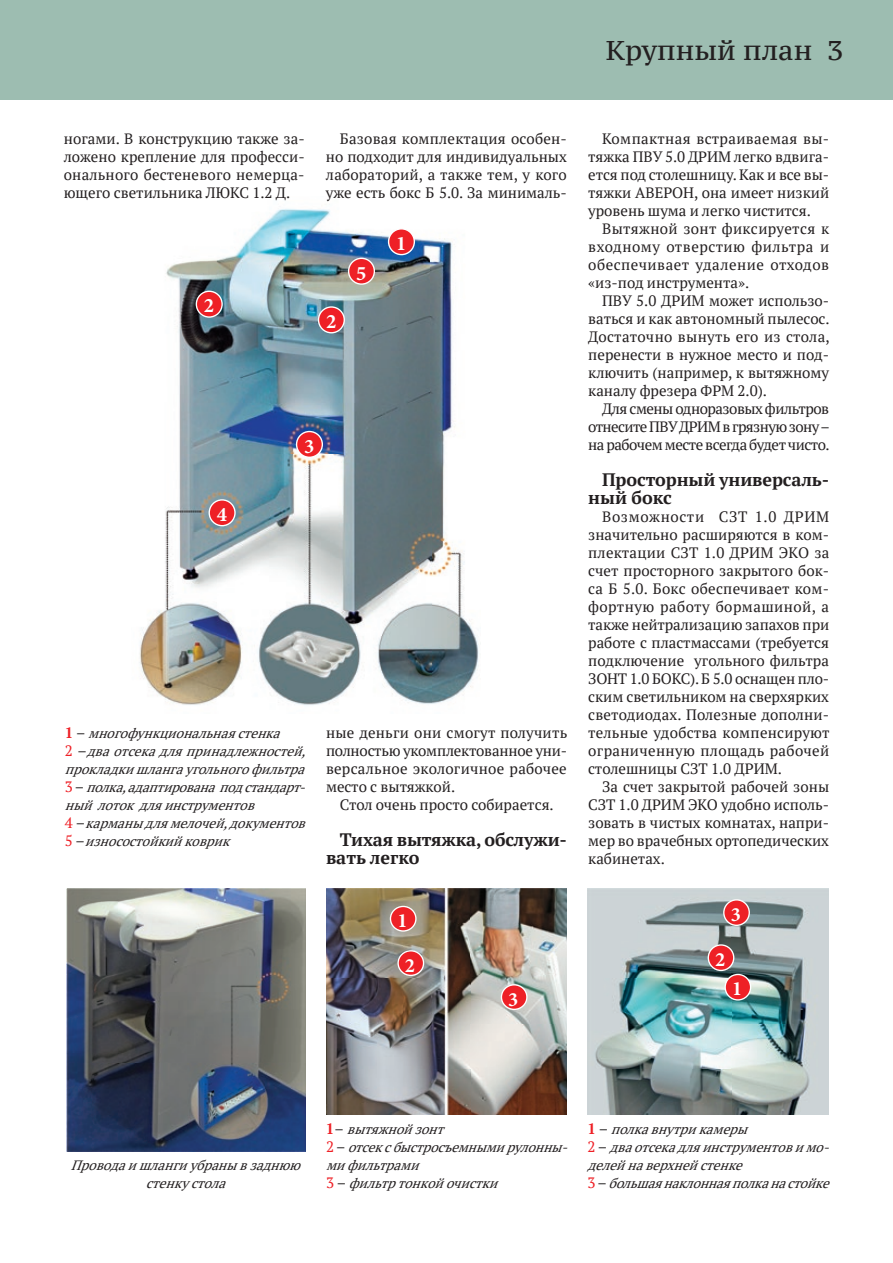
<style>
.page{position:relative;width:893px;height:1263px;background:#fff}
.page>*{position:absolute;margin:0;border:0;box-sizing:border-box;transform-origin:0 0}
.t1{font:27px "PT Serif Caption";color:#231f20}
.t2{font:700 20.55px "Minion Pro";color:#fff}
.t3{font:700 20.25px/44.4px "Minion Pro";color:#fff;text-align:center}
.t4{font:700 18px/18px "PT Serif";letter-spacing:-.005em;color:#231f20}
.t5{font:15px/18px "PT Serif";color:#231f20;text-align:justify}
.t6{font:italic 13.5px/18px "PT Serif";color:#231f20}
.s1{font-weight:700;font-style:normal;font-size:15px;color:#ee2026}
.s2{font-style:normal;font-size:15px}
.s3{font-style:normal;font-size:15px;color:#ee2026}
</style>
<div class="page">
<div style="left:0;top:0;width:893px;height:99px;background:#9dbdb1"></div>
<img style="left:139px;top:208px;width:340px;height:497px">
<div style="left:389px;top:229px;width:25px;height:26px;background:#ee2026;border-radius:50%"></div>
<div style="left:388px;top:228px;width:27px;height:27px;border:1px solid #fff;border-radius:50%"></div>
<div style="left:318px;top:307px;width:26px;height:26px;background:#ee2026;border-radius:50%"></div>
<div style="left:318px;top:306px;width:27px;height:27px;border:1px solid #fff;border-radius:50%"></div>
<div style="left:297px;top:431px;width:25px;height:26px;background:#ee2026;border-radius:50%"></div>
<div style="left:296px;top:431px;width:27px;height:27px;border:1px solid #fff;border-radius:50%"></div>
<div style="left:209px;top:500px;width:26px;height:26px;background:#ee2026;border-radius:50%"></div>
<div style="left:209px;top:499px;width:27px;height:27px;border:1px solid #fff;border-radius:50%"></div>
<div style="left:349px;top:258px;width:25px;height:26px;background:#ee2026;border-radius:50%"></div>
<div style="left:348px;top:258px;width:27px;height:27px;border:1px solid #fff;border-radius:50%"></div>
<div style="left:196px;top:291px;width:26px;height:26px;background:#ee2026;border-radius:50%"></div>
<div style="left:196px;top:291px;width:27px;height:27px;border:1px solid #fff;border-radius:50%"></div>
<img style="left:67px;top:889px;width:239px;height:262px">
<img style="left:326px;top:889px;width:241px;height:225px">
<div style="left:390px;top:906px;width:26px;height:25px;background:#ee2026;border-radius:50%"></div>
<div style="left:390px;top:906px;width:27px;height:26px;border:1px solid #fff;border-radius:50%"></div>
<div style="left:398px;top:951px;width:26px;height:24px;background:#ee2026;border-radius:50%"></div>
<div style="left:397px;top:950px;width:27px;height:26px;border:1px solid #fff;border-radius:50%"></div>
<div style="left:501px;top:985px;width:26px;height:24px;background:#ee2026;border-radius:50%"></div>
<div style="left:501px;top:984px;width:27px;height:26px;border:1px solid #fff;border-radius:50%"></div>
<img style="left:587px;top:889px;width:241px;height:225px">
<div style="left:708px;top:945px;width:26px;height:25px;background:#ee2026;border-radius:50%"></div>
<div style="left:708px;top:944px;width:26px;height:27px;border:1px solid #fff;border-radius:50%"></div>
<div style="left:724px;top:900px;width:25px;height:25px;background:#ee2026;border-radius:50%"></div>
<div style="left:723px;top:899px;width:27px;height:27px;border:1px solid #fff;border-radius:50%"></div>
<div style="left:725px;top:974px;width:26px;height:26px;background:#ee2026;border-radius:50%"></div>
<div style="left:724px;top:974px;width:27px;height:26px;border:1px solid #fff;border-radius:50%"></div>
<h1 class="t1" style="left:606px;top:33px;width:239px">Крупный план 3</h1>
<p class="t5" style="left:64px;top:130px;width:242px">ногами. В конструкцию также за&shy;ложено крепление для професси&shy;онального бестеневого немерца&shy;ющего светильника ЛЮКС 1.2 Д.</p>
<h2 class="t2" style="left:204px;top:291px;width:12px">2</h2>
<p class="t5" style="left:326px;top:130px;width:242px;text-indent:14px">Базовая комплектация особен&shy;но подходит для индивидуальных лабораторий, а также тем, у кого уже есть бокс Б 5.0. За минималь-</p>
<h2 class="t2" style="left:326px;top:307px;width:12px">2</h2>
<h2 class="t2" style="left:356px;top:258px;width:12px">5</h2>
<h2 class="t2" style="left:396px;top:229px;width:12px">1</h2>
<h2 class="t2" style="left:217px;top:500px;width:12px">4</h2>
<h2 class="t2" style="left:304px;top:432px;width:12px">3</h2>
<p class="t6" style="left:65px;top:724px;width:248px"><span class="s1">1</span> <span class="s2">–</span> многофункциональнаястенка<br><span class="s3">2</span> <span class="s2">–</span> дваотсекадляпринадлежностей, прокладкишлангаугольногофильтра<br><span class="s3">3</span> <span class="s2">–</span> полка,адаптированаподстандарт&shy;ныйлотокдляинструментов<br><span class="s3">4</span> <span class="s2">–</span> карманыдлямелочей,документов<br><span class="s3">5</span> <span class="s2">–</span> износостойкийковрик</p>
<p class="t5" style="left:326px;top:724px;width:243px">ные деньги они смогут получить полностью укомплектованное уни&shy;версальное экологичное рабочее место с вытяжкой.</p>
<p class="t5" style="left:340px;top:796px;width:215px">Стол очень просто собирается.</p>
<p class="t4" style="left:326px;top:830px;width:242px;text-indent:14px">Тихая вытяжка, обслужи&shy;вать легко</p>
<h3 class="t3" style="left:397px;top:898px;width:19px">1<br>2</h3>
<h3 class="t3" style="left:508px;top:977px;width:12px">3</h3>
<p class="t5" style="left:588px;top:130px;width:243px;text-indent:14px">Компактная встраиваемая вы&shy;тяжка ПВУ 5.0 ДРИМ легко вдвига&shy;ется под столешницу. Как и все вы&shy;тяжки АВЕРОН, она имеет низкий уровень шума и легко чистится.</p>
<p class="t5" style="left:588px;top:220px;width:242px;text-indent:14px">Вытяжной зонт фиксируется к входному отверстию фильтра и обеспечивает удаление отходов «из-под инструмента».</p>
<p class="t5" style="left:588px;top:292px;width:243px;text-indent:14px">ПВУ 5.0 ДРИМ может использо&shy;ваться и как автономный пылесос.<br>Достаточно вынуть его из стола, перенести в нужное место и под&shy;ключить (например, к вытяжному каналу фрезера ФРМ 2.0).</p>
<p class="t5" style="left:588px;top:400px;width:243px;text-indent:14px">Для смены одноразовых фильтров отнесите ПВУ ДРИМ в грязную зону – на рабочем месте всегда будет чисто.</p>
<p class="t4" style="left:588px;top:470px;width:242px;text-indent:14px">Просторный универсаль&shy;ный бокс</p>
<p class="t5" style="left:588px;top:508px;width:243px;text-indent:14px">Возможности СЗТ 1.0 ДРИМ значительно расширяются в ком&shy;плектации СЗТ 1.0 ДРИМ ЭКО за счет просторного закрытого бок&shy;са Б 5.0. Бокс обеспечивает ком&shy;фортную работу бормашиной, а также нейтрализацию запахов при работе с пластмассами (требуется подключение угольного фильтра ЗОНТ 1.0 БОКС). Б 5.0 оснащен пло&shy;ским светильником на сверхярких светодиодах. Полезные дополни&shy;тельные удобства компенсируют ограниченную площадь рабочей столешницы СЗТ 1.0 ДРИМ.</p>
<p class="t5" style="left:588px;top:778px;width:243px;text-indent:14px">За счет закрытой рабочей зоны СЗТ 1.0 ДРИМ ЭКО удобно исполь&shy;зовать в чистых комнатах, напри&shy;мер во врачебных ортопедических кабинетах.</p>
<h3 class="t3" style="left:731px;top:892px;width:12px">3</h3>
<h3 class="t3" style="left:715px;top:937px;width:12px">2</h3>
<h3 class="t3" style="left:732px;top:966px;width:12px">1</h3>
<p class="t6" style="left:71px;top:1156px;width:237px;text-align:center">Проводаишлангиубранывзаднюю стенкустола</p>
<p class="t6" style="left:326px;top:1120px;width:249px"><span class="s1">1</span> <span class="s2">–</span> вытяжнойзонт<br><span class="s3">2</span> <span class="s2">–</span> отсексбыстросъемнымирулонны&shy;мифильтрами<br><span class="s3">3</span> <span class="s2">–</span> фильтртонкойочистки</p>
<p class="t6" style="left:587px;top:1120px;width:249px"><span class="s1">1</span> <span class="s2">–</span> полкавнутрикамеры<br><span class="s3">2</span> <span class="s2">–</span> дваотсекадляинструментовимо&shy;делейнаверхнейстенке<br><span class="s3">3</span> <span class="s2">–</span> большаянаклоннаяполканастойке</p>
</div>
